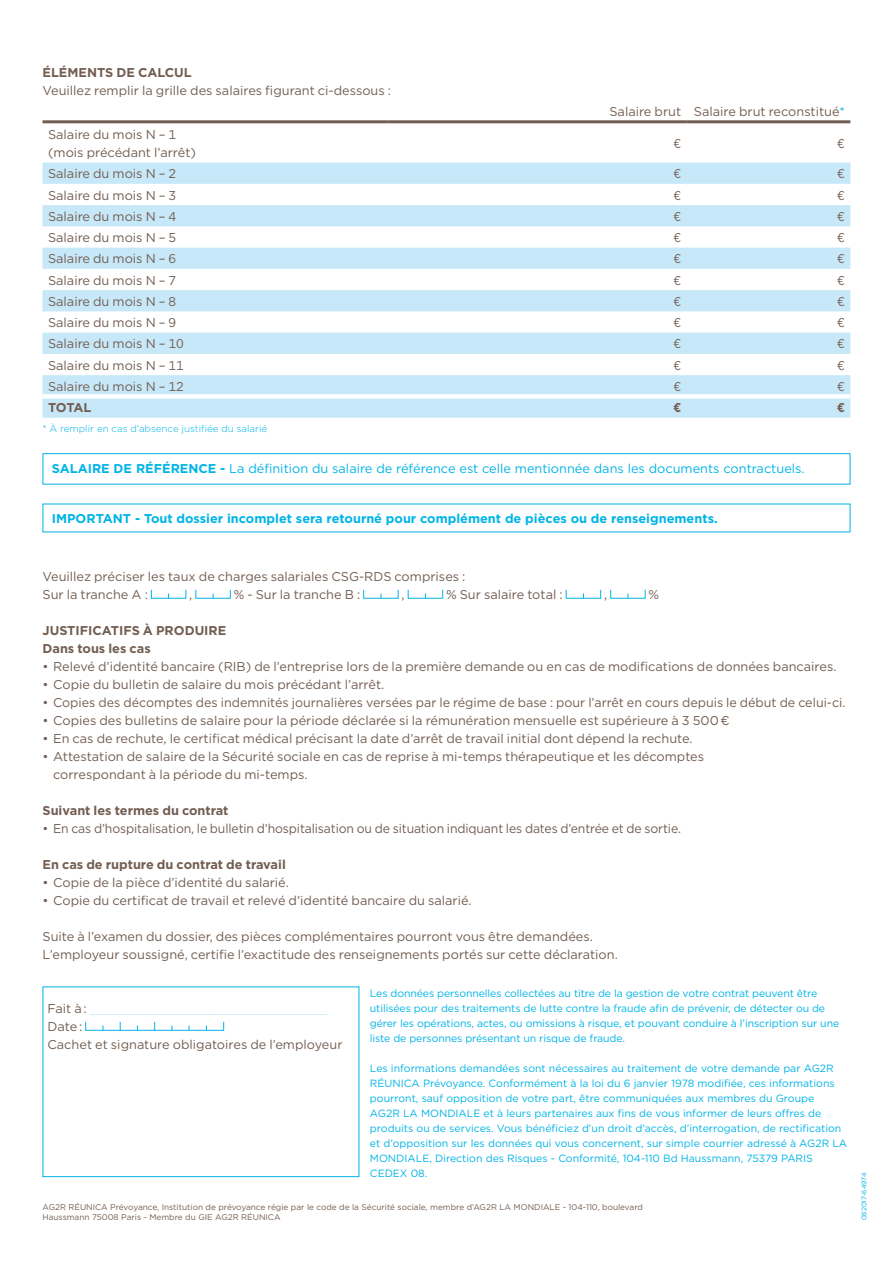
<style>
.page{position:relative;width:893px;height:1263px;background:#fff}
.page>*{position:absolute;margin:0;border:0;box-sizing:border-box;transform-origin:0 0}
.t1{font:12.75px/18px "Gotham";color:#725d51}
.t2{font:700 12.75px/18px "Gotham";color:#725d51}
.t3{font:12.75px "Gotham";color:#725d51;scale:.96 1}
.t4{font:12.75px "Gotham";color:#00b4e7}
.t5{font:700 12.75px "Gotham";color:#00b4e7}
.t6{font:12.75px/18px "Gotham";letter-spacing:-.005em;color:#c7e8f8}
.t7{font:12.75px "Gotham Rounded";color:#725d51}
.t8{font:10.5px/15px "Gotham";color:#00b4e7}
.t9{font:300 9.75px "Gotham";color:#00b4e7}
.t10{font:8.25px/10.5px "Gotham";color:#725d51}
.t11{font:6.75px "Gotham";color:#00b4e7}
.s1{color:#00b4e7}
.s2{font-weight:700}
.s3{color:#725d51}
</style>
<div class="page">
<svg style="left:43px;top:123px;width:807px;height:40px"></svg>
<svg style="left:43px;top:163px;width:807px;height:255px;fill:#c7e8f8"></svg>
<div style="left:43px;top:394px;width:344px;height:5px;background:#fff"></div>
<div style="left:387px;top:394px;width:300px;height:5px;background:#fff"></div>
<div style="left:687px;top:394px;width:163px;height:5px;background:#fff"></div>
<hr style="left:43px;top:120px;width:344px;height:3px;background:#725d51">
<hr style="left:387px;top:120px;width:300px;height:3px;background:#725d51">
<hr style="left:687px;top:120px;width:163px;height:3px;background:#725d51">
<div style="left:43px;top:453px;width:807px;height:31px;border:1px solid #00b4e7"></div>
<hr style="left:151px;top:598px;width:35px;height:1px;background:#00b4e7">
<hr style="left:196px;top:598px;width:35px;height:1px;background:#00b4e7">
<hr style="left:363px;top:598px;width:35px;height:1px;background:#00b4e7">
<hr style="left:408px;top:598px;width:35px;height:1px;background:#00b4e7">
<hr style="left:566px;top:598px;width:35px;height:1px;background:#00b4e7">
<hr style="left:610px;top:598px;width:35px;height:1px;background:#00b4e7">
<hr style="left:86px;top:1030px;width:138px;height:1px;background:#00b4e7">
<div style="left:43px;top:986px;width:316px;height:191px;border:1px solid #00b4e7"></div>
<p class="t2" style="left:43px;top:63px;width:151px">ÉLÉMENTS DE CALCUL</p>
<p class="t1" style="left:43px;top:81px;width:350px">Veuillez remplir la grille des salaires figurant ci-dessous :</p>
<p class="t1" style="left:609px;top:102px;width:237px">Salaire brut Salaire brut reconstitué<span class="s1">*</span></p>
<p class="t1" style="left:48px;top:125px;width:149px">Salaire du mois N – 1 (mois précédant l’arrêt)</p>
<p class="t1" style="left:674px;top:134px;width:9px">€</p>
<p class="t1" style="left:837px;top:134px;width:9px">€</p>
<p class="t1" style="left:48px;top:165px;width:130px">Salaire du mois N – 2</p>
<p class="t1" style="left:674px;top:165px;width:9px">€</p>
<p class="t1" style="left:837px;top:165px;width:9px">€</p>
<p class="t1" style="left:48px;top:186px;width:130px">Salaire du mois N – 3</p>
<p class="t1" style="left:674px;top:186px;width:9px">€</p>
<p class="t1" style="left:837px;top:186px;width:9px">€</p>
<p class="t1" style="left:48px;top:207px;width:130px">Salaire du mois N – 4</p>
<p class="t1" style="left:674px;top:207px;width:9px">€</p>
<p class="t1" style="left:837px;top:207px;width:9px">€</p>
<p class="t1" style="left:48px;top:228px;width:130px">Salaire du mois N – 5</p>
<p class="t1" style="left:674px;top:228px;width:9px">€</p>
<p class="t1" style="left:837px;top:228px;width:9px">€</p>
<p class="t1" style="left:48px;top:250px;width:130px">Salaire du mois N – 6</p>
<p class="t1" style="left:674px;top:250px;width:9px">€</p>
<p class="t1" style="left:837px;top:250px;width:9px">€</p>
<p class="t1" style="left:48px;top:271px;width:130px">Salaire du mois N – 7</p>
<p class="t1" style="left:674px;top:271px;width:9px">€</p>
<p class="t1" style="left:837px;top:271px;width:9px">€</p>
<p class="t1" style="left:48px;top:292px;width:130px">Salaire du mois N – 8</p>
<p class="t1" style="left:674px;top:292px;width:9px">€</p>
<p class="t1" style="left:837px;top:292px;width:9px">€</p>
<p class="t1" style="left:48px;top:313px;width:130px">Salaire du mois N – 9</p>
<p class="t1" style="left:674px;top:313px;width:9px">€</p>
<p class="t1" style="left:837px;top:313px;width:9px">€</p>
<p class="t1" style="left:48px;top:335px;width:137px">Salaire du mois N – 10</p>
<p class="t1" style="left:674px;top:335px;width:9px">€</p>
<p class="t1" style="left:837px;top:335px;width:9px">€</p>
<p class="t1" style="left:48px;top:356px;width:137px">Salaire du mois N – 11</p>
<p class="t1" style="left:674px;top:356px;width:9px">€</p>
<p class="t1" style="left:837px;top:356px;width:9px">€</p>
<p class="t1" style="left:48px;top:377px;width:137px">Salaire du mois N – 12</p>
<p class="t1" style="left:674px;top:377px;width:9px">€</p>
<p class="t1" style="left:837px;top:377px;width:9px">€</p>
<p class="t2" style="left:48px;top:398px;width:45px">TOTAL</p>
<p class="t2" style="left:674px;top:398px;width:9px">€</p>
<p class="t2" style="left:837px;top:398px;width:9px">€</p>
<p class="t9" style="left:43px;top:422px;width:226px">* À remplir en cas d’absence justifiée du salarié</p>
<p class="t4" style="left:52px;top:460px;width:754px"><span class="s2">SALAIRE DE RÉFÉRENCE -</span> La définition du salaire de référence est celle mentionnée dans les documents contractuels.</p>
<p class="t5" style="left:52px;top:510px;width:667px">IMPORTANT - Tout dossier incomplet sera retourné pour complément de pièces ou de renseignements.</p>
<p class="t1" style="left:43px;top:567px;width:424px">Veuillez préciser les taux de charges salariales CSG-RDS comprises :<br>Sur la tranche A :</p>
<p class="t1" style="left:189px;top:585px;width:5px">,</p>
<p class="t1" style="left:234px;top:585px;width:128px">% - Sur la tranche B :</p>
<p class="t1" style="left:402px;top:585px;width:5px">,</p>
<p class="t1" style="left:446px;top:585px;width:118px">% Sur salaire total :</p>
<p class="t1" style="left:604px;top:585px;width:5px">,</p>
<p class="t1" style="left:649px;top:585px;width:12px">%</p>
<p class="t2" style="left:43px;top:621px;width:185px">JUSTIFICATIFS À PRODUIRE<br>Dans tous les cas</p>
<p class="t1" style="left:43px;top:657px;width:795px">• Relevé d’identité bancaire (RIB) de l’entreprise lors de la première demande ou en cas de modifications de données bancaires.</p>
<p class="t1" style="left:43px;top:675px;width:343px">• Copie du bulletin de salaire du mois précédant l’arrêt.</p>
<p class="t1" style="left:43px;top:693px;width:804px">• Copies des décomptes des indemnités journalières versées par le régime de base : pour l’arrêt en cours depuis le début de celui-ci.</p>
<p class="t1" style="left:43px;top:711px;width:689px">• Copies des bulletins de salaire pour la période déclarée si la rémunération mensuelle est supérieure à 3 500 €</p>
<p class="t1" style="left:43px;top:729px;width:652px">• En cas de rechute, le certificat médical précisant la date d’arrêt de travail initial dont dépend la rechute.</p>
<p class="t1" style="left:53px;top:747px;width:652px;text-indent:-11px">• Attestation de salaire de la Sécurité sociale en cas de reprise à mi-temps thérapeutique et les décomptes correspondant à la période du mi-temps.</p>
<p class="t2" style="left:43px;top:801px;width:188px">Suivant les termes du contrat</p>
<p class="t3" style="left:43px;top:820px;width:667px">• En cas d’hospitalisation, le bulletin d’hospitalisation ou de situation indiquant les dates d’entrée et de sortie.</p>
<p class="t2" style="left:43px;top:855px;width:245px">En cas de rupture du contrat de travail</p>
<p class="t1" style="left:43px;top:873px;width:248px">• Copie de la pièce d’identité du salarié.</p>
<p class="t1" style="left:43px;top:891px;width:431px">• Copie du certificat de travail et relevé d’identité bancaire du salarié.</p>
<p class="t1" style="left:43px;top:927px;width:577px">Suite à l’examen du dossier, des pièces complémentaires pourront vous être demandées.<br>L’employeur soussigné, certifie l’exactitude des renseignements portés sur cette déclaration.</p>
<p class="t8" style="left:370px;top:985px;width:471px">Les données personnelles collectées au titre de la gestion de votre contrat peuvent être utilisées pour des traitements de lutte contre la fraude afin de prévenir, de détecter ou de gérer les opérations, actes, ou omissions à risque, et pouvant conduire à l’inscription sur une liste de personnes présentant un risque de fraude.</p>
<p class="t8" style="left:370px;top:1060px;width:479px">Les informations demandées sont nécessaires au traitement de votre demande par AG2R RÉUNICA Prévoyance. Conformément à la loi du 6 janvier 1978 modifiée, ces informations pourront, sauf opposition de votre part, être communiquées aux membres du Groupe<br>AG2R LA MONDIALE et à leurs partenaires aux fins de vous informer de leurs offres de produits ou de services. Vous bénéficiez d’un droit d’accès, d’interrogation, de rectification et d’opposition sur les données qui vous concernent, sur simple courrier adressé à AG2R LA MONDIALE, Direction des Risques - Conformité, 104-110 Bd Haussmann, 75379 PARIS CEDEX 08.</p>
<p class="t10" style="left:43px;top:1201px;width:602px">AG2R RÉUNICA Prévoyance, Institution de prévoyance régie par le code de la Sécurité sociale, membre d’AG2R LA MONDIALE - 104-110, boulevard<br>Haussmann 75008 Paris - Membre du GIE AG2R RÉUNICA</p>
<p class="t6" style="left:48px;top:999px;width:281px"><span class="s3">Fait à :</span> _______________________________<br><span class="s3">Date :</span></p>
<p class="t7" style="left:48px;top:1035px;width:296px">Cachet et signature obligatoires de l’employeur</p>
<p class="t11" style="left:860px;top:1220px;width:49px;rotate:-90deg">082017-64974</p>
</div>
